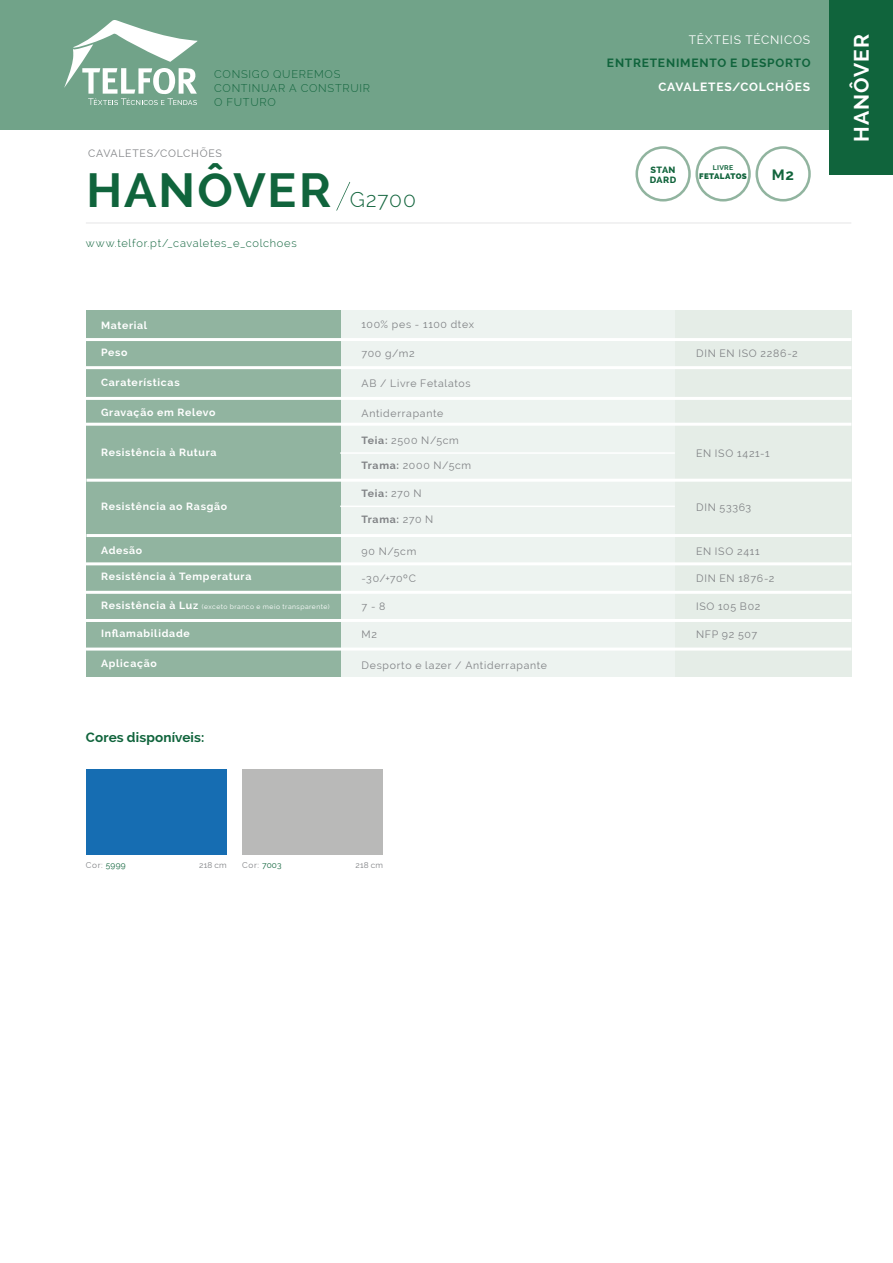
<style>
.page{position:relative;width:893px;height:1263px;background:#fff}
.page>*{position:absolute;margin:0;border:0;box-sizing:border-box;transform-origin:0 0}
.t1{font:700 48px "Raleway";letter-spacing:.04em;color:#10643c}
.t2{font:700 21px "Raleway";letter-spacing:.045em;color:#fff}
.t3{font:300 21px "Raleway";letter-spacing:.03em;color:#11643c}
.t4{font:700 15px "Raleway";color:#11643c}
.t5{font:700 13.5px "Raleway";letter-spacing:.01em;color:#10643c}
.t6{font:700 12px "Raleway";letter-spacing:.065em;color:#10643c}
.t7{font:700 12px "Raleway";letter-spacing:.06em;color:#fff}
.t8{font:12px "Raleway";letter-spacing:.06em;color:#fff}
.t9{font:300 11.1px/13.8px "Raleway";letter-spacing:.065em;color:#10643c}
.t10{font:10.5px "Raleway";letter-spacing:.065em;color:#808285}
.t11{font:700 10.5px "Raleway";letter-spacing:.065em;color:#fff}
.t12{font:700 10.5px "Raleway";letter-spacing:.07em;color:#808285}
.t13{font:800 9.15px/10.2px "Raleway";letter-spacing:.045em;color:#11643c}
.t14{font:8.25px "Raleway";letter-spacing:.02em;color:#808285}
.t15{font:800 8.1px "Raleway";letter-spacing:.045em;color:#11643c}
.t16{font:700 6.9px "Raleway";letter-spacing:.045em;color:#11643c}
.t17{font:6.75px "Raleway";letter-spacing:.07em;color:#fff}
.s1{font-weight:700}
.s2{font-weight:400}
.s3{font-weight:700;font-size:10.5px}
.s4{color:#10643c}
</style>
<div class="page">
<div style="left:0;top:0;width:893px;height:129px;background:#71a389"></div>
<div style="left:829px;top:0;width:64px;height:174px;background:#10643c"></div>
<svg style="left:64px;top:20px;width:134px;height:85px"></svg>
<hr style="left:86px;top:222px;width:765px;height:2px;background:#e8e8e9">
<svg style="left:635px;top:146px;width:176px;height:55px"></svg>
<div style="left:675px;top:310px;width:176px;height:367px;background:#e5ede7"></div>
<div style="left:340px;top:310px;width:335px;height:367px;background:#edf3f0"></div>
<div style="left:86px;top:310px;width:254px;height:367px;background:#91b4a0"></div>
<hr style="left:86px;top:338px;width:765px;height:3px;background:#fff">
<hr style="left:86px;top:423px;width:765px;height:3px;background:#fff">
<hr style="left:86px;top:397px;width:765px;height:3px;background:#fff">
<hr style="left:86px;top:366px;width:765px;height:3px;background:#fff">
<hr style="left:86px;top:591px;width:765px;height:3px;background:#fff">
<hr style="left:86px;top:562px;width:765px;height:3px;background:#fff">
<hr style="left:86px;top:619px;width:765px;height:3px;background:#fff">
<hr style="left:86px;top:647px;width:765px;height:3px;background:#fff">
<hr style="left:86px;top:534px;width:765px;height:3px;background:#fff">
<hr style="left:86px;top:479px;width:765px;height:3px;background:#fff">
<hr style="left:340px;top:505px;width:335px;height:2px;background:#fff">
<hr style="left:340px;top:452px;width:335px;height:2px;background:#fff">
<div style="left:86px;top:769px;width:141px;height:85px;background:#166db2"></div>
<div style="left:242px;top:769px;width:141px;height:85px;background:#b9b9b8"></div>
<svg style="left:336px;top:182px;width:14px;height:29px"></svg>
<p class="t8" style="left:689px;top:33px;width:123px">TÊXTEIS TÉCNICOS</p>
<p class="t6" style="left:607px;top:56px;width:205px">ENTRETENIMENTO E DESPORTO</p>
<p class="t9" style="left:214px;top:68px;width:157px">CONSIGO QUEREMOS<br>CONTINUAR A CONSTRUIR<br>O FUTURO</p>
<p class="t7" style="left:658px;top:80px;width:153px">CAVALETES/COLCHÕES</p>
<p class="t10" style="left:88px;top:147px;width:135px">CAVALETES/COLCHÕES</p>
<h1 class="t1" style="left:87px;top:163px;width:246px">HANÔVER</h1>
<p class="t9" style="left:86px;top:237px;width:212px">www.telfor.pt/_cavaletes_e_colchoes</p>
<h2 class="t3" style="left:350px;top:188px;width:68px">G2700</h2>
<p class="t11" style="left:101px;top:319px;width:48px">Material</p>
<p class="t10" style="left:361px;top:318px;width:114px">100% pes - 1100 dtex</p>
<p class="t11" style="left:101px;top:346px;width:28px">Peso</p>
<p class="t11" style="left:101px;top:376px;width:80px">Caraterísticas</p>
<p class="t10" style="left:361px;top:347px;width:55px">700 g/m2</p>
<p class="t10" style="left:361px;top:377px;width:111px">AB / Livre Fetalatos</p>
<p class="t11" style="left:101px;top:406px;width:116px">Gravação em Relevo</p>
<p class="t10" style="left:361px;top:407px;width:83px">Antiderrapante</p>
<p class="t11" style="left:101px;top:446px;width:117px">Resistência à Rutura</p>
<p class="t11" style="left:101px;top:500px;width:128px">Resistência ao Rasgão</p>
<p class="t11" style="left:101px;top:544px;width:43px">Adesão</p>
<p class="t10" style="left:361px;top:434px;width:99px"><span class="s1">Teia:</span> 2500 N/5cm</p>
<p class="t10" style="left:361px;top:459px;width:111px"><span class="s1">Trama:</span> 2000 N/5cm</p>
<p class="t12" style="left:361px;top:488px;width:62px">Teia: <span class="s2">270 N</span></p>
<p class="t12" style="left:361px;top:513px;width:73px">Trama: <span class="s2">270 N</span></p>
<p class="t10" style="left:361px;top:545px;width:56px">90 N/5cm</p>
<p class="t13" style="left:650px;top:165px;width:28px">STAN<br>DARD</p>
<p class="t16" style="left:713px;top:163px;width:22px">LIVRE</p>
<p class="t15" style="left:699px;top:171px;width:49px">FETALATOS</p>
<h3 class="t4" style="left:772px;top:166px;width:23px">M2</h3>
<p class="t10" style="left:696px;top:347px;width:103px">DIN EN ISO 2286-2</p>
<p class="t10" style="left:696px;top:447px;width:75px">EN ISO 1421-1</p>
<p class="t10" style="left:696px;top:501px;width:57px">DIN 53363</p>
<p class="t10" style="left:696px;top:545px;width:65px">EN ISO 2411</p>
<p class="t11" style="left:101px;top:571px;width:152px">Resistência à Temperatura</p>
<p class="t17" style="left:101px;top:603px;width:230px"><span class="s3">Resistência à Luz</span> (exceto branco e meio transparente)</p>
<p class="t11" style="left:101px;top:627px;width:90px">Inflamabilidade</p>
<p class="t10" style="left:361px;top:628px;width:17px">M2</p>
<p class="t10" style="left:696px;top:628px;width:63px">NFP 92 507</p>
<p class="t11" style="left:101px;top:657px;width:57px">Aplicação</p>
<p class="t10" style="left:361px;top:659px;width:187px">Desporto e lazer / Antiderrapante</p>
<p class="t10" style="left:361px;top:572px;width:56px">-30/+70ºC</p>
<p class="t10" style="left:696px;top:572px;width:80px">DIN EN 1876-2</p>
<p class="t10" style="left:361px;top:601px;width:25px">7-8</p>
<p class="t10" style="left:696px;top:601px;width:66px">ISO 105 B02</p>
<p class="t5" style="left:86px;top:729px;width:120px">Cores disponíveis:</p>
<h2 class="t2" style="left:849px;top:142px;width:109px;rotate:-90deg">HANÔVER</h2>
<p class="t14" style="left:86px;top:861px;width:41px">Cor: <span class="s4">5999</span></p>
<p class="t14" style="left:199px;top:861px;width:29px">218 cm</p>
<p class="t14" style="left:242px;top:861px;width:41px">Cor: <span class="s4">7003</span></p>
<p class="t14" style="left:356px;top:861px;width:29px">218 cm</p>
</div>
